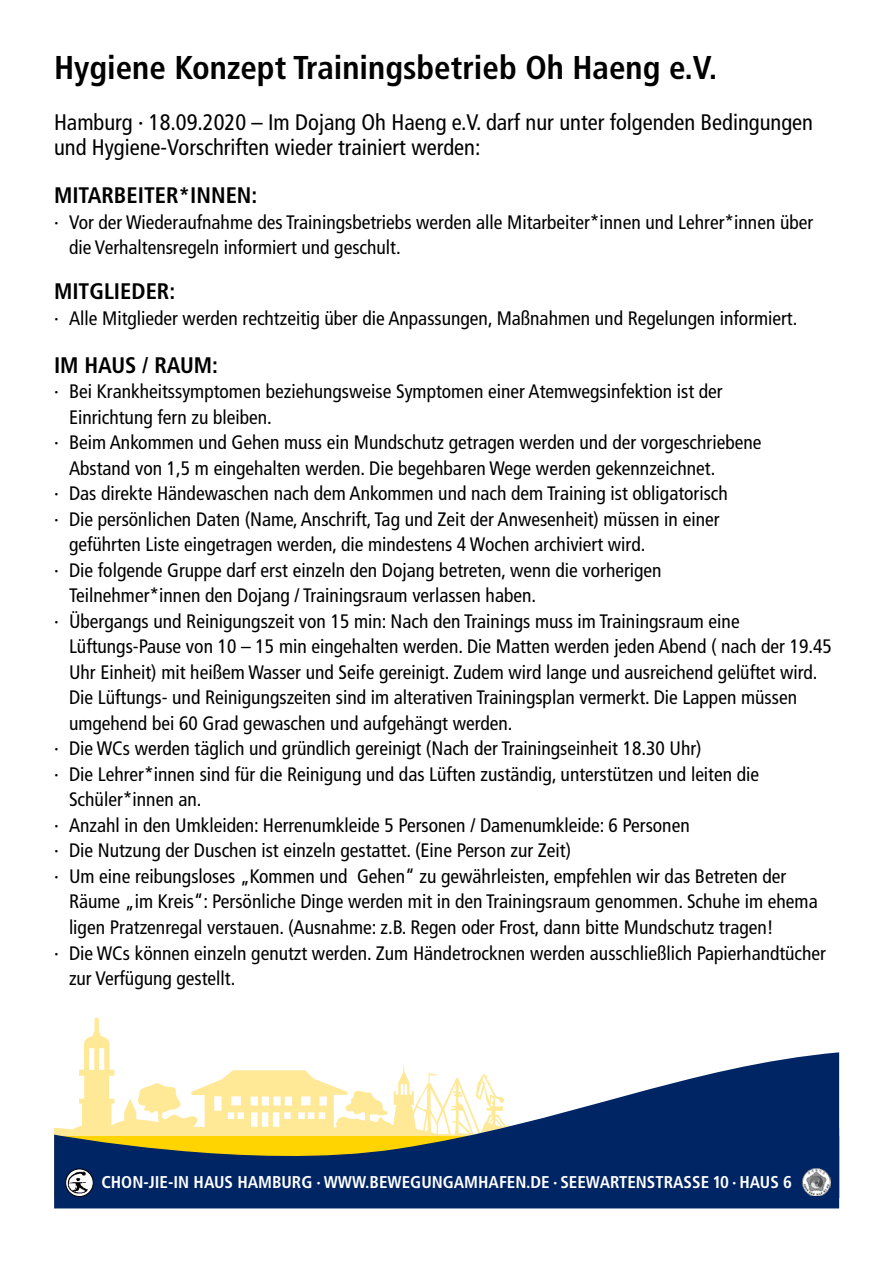
<style>
.page{position:relative;width:893px;height:1263px;background:#fff}
.page>*{position:absolute;margin:0;border:0;box-sizing:border-box;transform-origin:0 0}
.t1{font:700 condensed 33px "Frutiger";color:#000}
.t2{font:condensed 22.5px/25.5px "Frutiger";color:#000}
.t3{font:700 condensed 22.5px "Frutiger";color:#000}
.t4{font:condensed 19.5px/25.5px "Frutiger";color:#000}
.t5{font:700 condensed 17.1px "Frutiger";color:#fff}
</style>
<div class="page">
<svg style="left:54px;top:1052px;width:785px;height:156px;fill:#002565"></svg>
<img style="left:802px;top:1167px;width:28px;height:29px">
<svg style="left:66px;top:1169px;width:27px;height:27px"></svg>
<img style="left:67px;top:1170px;width:22px;height:24px">
<div style="left:65px;top:1168px;width:29px;height:29px;border:1px solid #000;border-radius:50%"></div>
<h1 class="t1" style="left:54px;top:48px;width:665px">Hygiene Konzept Trainingsbetrieb Oh Haeng e.V.</h1>
<p class="t2" style="left:54px;top:109px;width:761px">Hamburg · 18.09.2020 – Im Dojang Oh Haeng e.V. darf nur unter folgenden Bedingungen und Hygiene-Vorschriften wieder trainiert werden:</p>
<p class="t3" style="left:54px;top:182px;width:205px">MITARBEITER*INNEN:</p>
<p class="t4" style="left:69px;top:209px;width:746px;text-indent:-15px">· Vor der Wiederaufnahme des Trainingsbetriebs werden alle Mitarbeiter*innen und Lehrer*innen über die Verhaltensregeln informiert und geschult.</p>
<p class="t3" style="left:54px;top:278px;width:123px">MITGLIEDER:</p>
<p class="t4" style="left:54px;top:305px;width:745px">· Alle Mitglieder werden rechtzeitig über die Anpassungen, Maßnahmen und Regelungen informiert.</p>
<p class="t3" style="left:54px;top:352px;width:165px">IM HAUS / RAUM:</p>
<p class="t4" style="left:54px;top:379px;width:670px">· Bei Krankheitssymptomen beziehungsweise Symptomen einer Atemwegsinfektion ist der</p>
<p class="t4" style="left:69px;top:404px;width:204px">Einrichtung fern zu bleiben.</p>
<p class="t4" style="left:54px;top:430px;width:709px">· Beim Ankommen und Gehen muss ein Mundschutz getragen werden und der vorgeschriebene</p>
<p class="t4" style="left:69px;top:455px;width:648px">Abstand von 1,5 m eingehalten werden. Die begehbaren Wege werden gekennzeichnet.</p>
<p class="t4" style="left:54px;top:481px;width:675px">· Das direkte Händewaschen nach dem Ankommen und nach dem Training ist obligatorisch</p>
<p class="t4" style="left:54px;top:506px;width:667px">· Die persönlichen Daten (Name, Anschrift, Tag und Zeit der Anwesenheit) müssen in einer</p>
<p class="t4" style="left:69px;top:532px;width:578px">geführten Liste eingetragen werden, die mindestens 4 Wochen archiviert wird.</p>
<p class="t4" style="left:54px;top:557px;width:609px">· Die folgende Gruppe darf erst einzeln den Dojang betreten, wenn die vorherigen</p>
<p class="t4" style="left:69px;top:583px;width:469px">Teilnehmer*innen den Dojang / Trainingsraum verlassen haben.</p>
<p class="t4" style="left:54px;top:608px;width:687px">· Übergangs und Reinigungszeit von 15 min: Nach den Trainings muss im Trainingsraum eine</p>
<p class="t4" style="left:69px;top:634px;width:764px">Lüftungs-Pause von 10 – 15 min eingehalten werden. Die Matten werden jeden Abend ( nach der 19.45</p>
<p class="t4" style="left:69px;top:659px;width:750px">Uhr Einheit) mit heißem Wasser und Seife gereinigt. Zudem wird lange und ausreichend gelüftet wird.</p>
<p class="t4" style="left:69px;top:685px;width:730px">Die Lüftungs- und Reinigungszeiten sind im alterativen Trainingsplan vermerkt. Die Lappen müssen</p>
<p class="t4" style="left:69px;top:710px;width:445px">umgehend bei 60 Grad gewaschen und aufgehängt werden.</p>
<p class="t4" style="left:54px;top:736px;width:649px">· Die WCs werden täglich und gründlich gereinigt (Nach der Trainingseinheit 18.30 Uhr)</p>
<p class="t4" style="left:54px;top:761px;width:707px">· Die Lehrer*innen sind für die Reinigung und das Lüften zuständig, unterstützen und leiten die</p>
<p class="t4" style="left:69px;top:787px;width:134px">Schüler*innen an.</p>
<p class="t4" style="left:54px;top:812px;width:637px">· Anzahl in den Umkleiden: Herrenumkleide 5 Personen / Damenumkleide: 6 Personen</p>
<p class="t4" style="left:54px;top:838px;width:519px">· Die Nutzung der Duschen ist einzeln gestattet. (Eine Person zur Zeit)</p>
<p class="t4" style="left:54px;top:863px;width:734px">· Um eine reibungsloses „Kommen und Gehen“ zu gewährleisten, empfehlen wir das Betreten der</p>
<p class="t4" style="left:69px;top:889px;width:750px">Räume „im Kreis“: Persönliche Dinge werden mit in den Trainingsraum genommen. Schuhe im ehema</p>
<p class="t4" style="left:69px;top:915px;width:706px">ligen Pratzenregal verstauen. (Ausnahme: z.B. Regen oder Frost, dann bitte Mundschutz tragen!</p>
<p class="t4" style="left:54px;top:940px;width:774px">· Die WCs können einzeln genutzt werden. Zum Händetrocknen werden ausschließlich Papierhandtücher</p>
<p class="t4" style="left:69px;top:966px;width:168px">zur Verfügung gestellt.</p>
<p class="t5" style="left:101px;top:1172px;width:692px">CHON-JIE-IN HAUS HAMBURG · WWW.BEWEGUNGAMHAFEN.DE · SEEWARTENSTRASSE 10 · HAUS 6</p>
</div>
